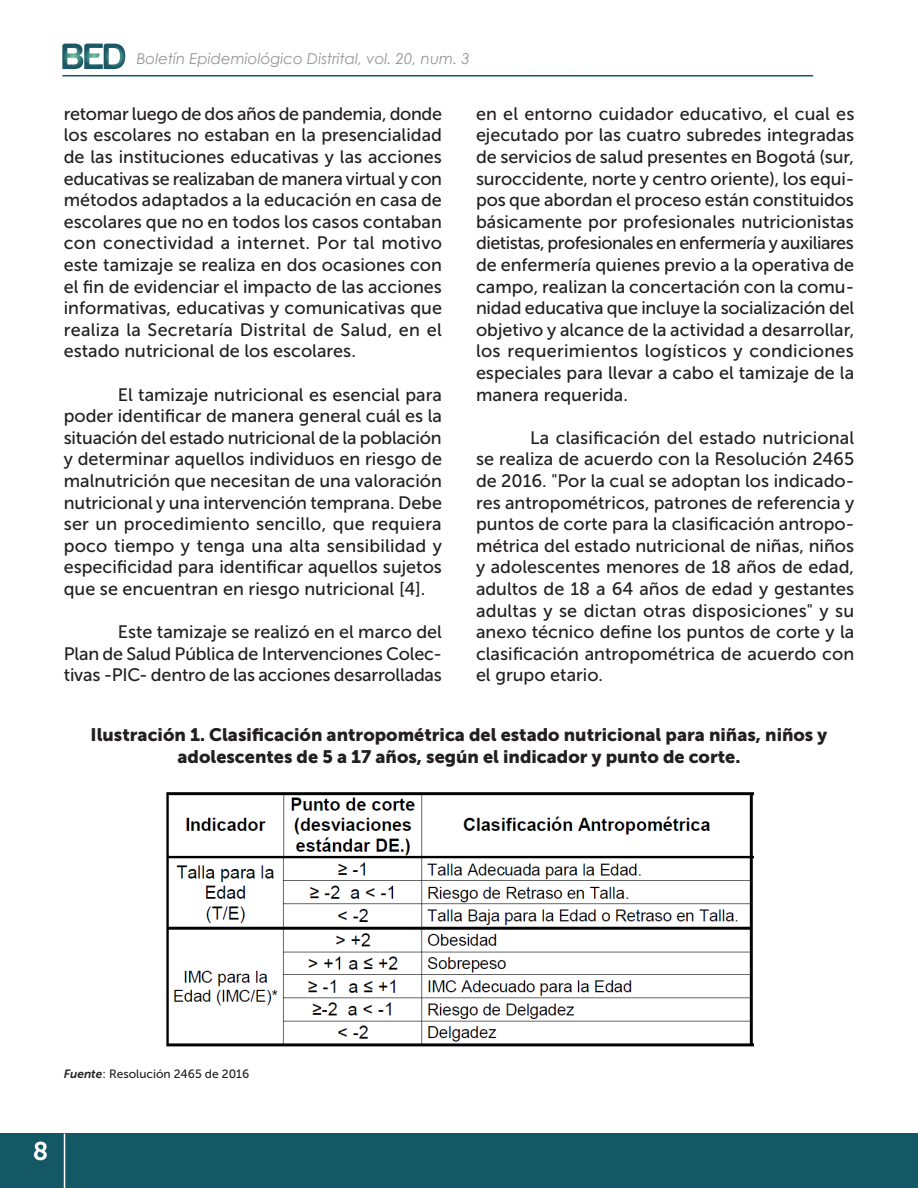
<style>
.page{position:relative;width:918px;height:1188px;background:#fff}
.page>*{position:absolute;margin:0;border:0;box-sizing:border-box;transform-origin:0 0}
.t1{font:25.5px "Museo Sans 700";color:#fff}
.CUERPO_DE_TEXTO{font:18px/21.6px "Museo Sans 500";color:#231f20;text-align:justify}
.TITULO_TABLAS{font:18px/21.6px "Museo Sans 900";color:#231f20;text-align:center}
.t2{font:italic 15px "Century Gothic";color:#939598}
.Citas{font:12px "Museo Sans 500";color:#231f20}
.s1{font-family:"Museo Sans 700";font-style:italic}
</style>
<div class="page">
<div style="left:0;top:1134px;width:918px;height:54px;background:#145765"></div>
<hr style="left:62px;top:75px;width:751px;height:2px;background:#145765">
<svg style="left:62px;top:44px;width:63px;height:25px"></svg>
<hr style="left:64px;top:1134px;width:1px;height:54px;background:#fff">
<img style="left:166px;top:792px;width:588px;height:254px">
<p class="t2" style="left:137px;top:48px;width:334px">Boletín Epidemiológico Distrital, vol. 20, num. 3</p>
<p class="CUERPO_DE_TEXTO" style="left:64px;top:103px;width:380px">retomar luego de dos años de pandemia, donde los escolares no estaban en la presencialidad de las instituciones educativas y las acciones educativas se realizaban de manera virtual y con métodos adaptados a la educación en casa de escolares que no en todos los casos contaban con conectividad a internet. Por tal motivo este tamizaje se realiza en dos ocasiones con el fin de evidenciar el impacto de las acciones informativas, educativas y comunicativas que realiza la Secretaría Distrital de Salud, en el estado nutricional de los escolares.</p>
<p class="CUERPO_DE_TEXTO" style="left:64px;top:384px;width:380px;text-indent:54px">El tamizaje nutricional es esencial para poder identificar de manera general cuál es la situación del estado nutricional de la población y determinar aquellos individuos en riesgo de malnutrición que necesitan de una valoración nutricional y una intervención temprana. Debe ser un procedimiento sencillo, que requiera poco tiempo y tenga una alta sensibilidad y especificidad para identificar aquellos sujetos que se encuentran en riesgo nutricional [4].</p>
<p class="CUERPO_DE_TEXTO" style="left:64px;top:621px;width:380px;text-indent:54px">Este tamizaje se realizó en el marco del Plan de Salud Pública de Intervenciones Colec&shy;tivas -PIC- dentro de las acciones desarrolladas</p>
<p class="CUERPO_DE_TEXTO" style="left:476px;top:103px;width:380px">en el entorno cuidador educativo, el cual es ejecutado por las cuatro subredes integradas de servicios de salud presentes en Bogotá (sur, suroccidente, norte y centro oriente), los equi&shy;pos que abordan el proceso están constituidos básicamente por profesionales nutricionistas dietistas, profesionales en enfermería y auxiliares de enfermería quienes previo a la operativa de campo, realizan la concertación con la comu&shy;nidad educativa que incluye la socialización del objetivo y alcance de la actividad a desarrollar, los requerimientos logísticos y condiciones especiales para llevar a cabo el tamizaje de la manera requerida.</p>
<p class="CUERPO_DE_TEXTO" style="left:476px;top:427px;width:380px;text-indent:54px">La clasificación del estado nutricional se realiza de acuerdo con la Resolución 2465 de 2016. "Por la cual se adoptan los indicado&shy;res antropométricos, patrones de referencia y puntos de corte para la clasificación antropo&shy;métrica del estado nutricional de niñas, niños y adolescentes menores de 18 años de edad, adultos de 18 a 64 años de edad y gestantes adultas y se dictan otras disposiciones" y su anexo técnico define los puntos de corte y la clasificación antropométrica de acuerdo con el grupo etario.</p>
<p class="TITULO_TABLAS" style="left:91px;top:724px;width:738px">Ilustración 1. Clasificación antropométrica del estado nutricional para niñas, niños y adolescentes de 5 a 17 años, según el indicador y punto de corte.</p>
<p class="Citas" style="left:64px;top:1067px;width:187px"><span class="s1">Fuente</span>: Resolución 2465 de 2016</p>
<h1 class="t1" style="left:33px;top:1137px;width:17px">8</h1>
</div>
